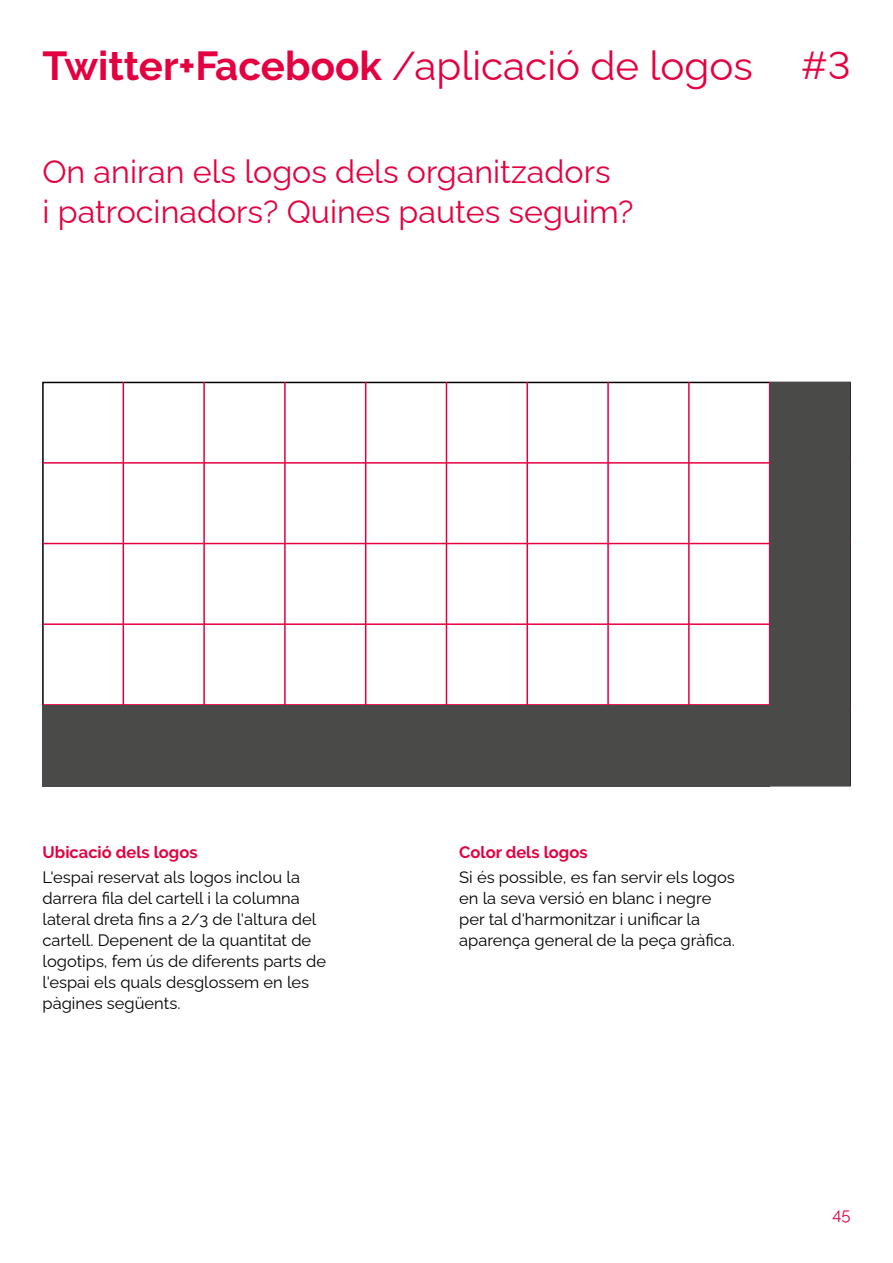
<style>
.page{position:relative;width:893px;height:1263px;background:#fff}
.page>*{position:absolute;margin:0;border:0;box-sizing:border-box;transform-origin:0 0}
.t1{font:40.35px "Raleway";color:#e40040}
.t2{font:32.25px/40.3px "Raleway";color:#e40040}
.t3{font:16.5px/21px "Raleway";color:#000}
.t4{font:700 16.5px "Raleway";color:#e40040}
.t5{font:16.5px "Raleway";color:#e40040}
.s1{font-weight:700}
.s2{font-size:39px}
</style>
<div class="page">
<hr style="left:43px;top:462px;width:807px;height:2px;background:#e40040">
<hr style="left:43px;top:623px;width:807px;height:2px;background:#e40040">
<hr style="left:43px;top:543px;width:807px;height:1px;background:#e40040">
<hr style="left:43px;top:704px;width:807px;height:2px;background:#e40040">
<hr style="left:123px;top:382px;width:1px;height:404px;background:#e40040">
<hr style="left:365px;top:382px;width:1px;height:404px;background:#e40040">
<hr style="left:607px;top:382px;width:2px;height:404px;background:#e40040">
<hr style="left:203px;top:382px;width:2px;height:404px;background:#e40040">
<hr style="left:446px;top:382px;width:1px;height:404px;background:#e40040">
<hr style="left:688px;top:382px;width:2px;height:404px;background:#e40040">
<hr style="left:284px;top:382px;width:2px;height:404px;background:#e40040">
<hr style="left:526px;top:382px;width:2px;height:404px;background:#e40040">
<hr style="left:769px;top:382px;width:1px;height:404px;background:#e40040">
<div style="left:770px;top:382px;width:80px;height:404px;background:#4a4a49"></div>
<div style="left:43px;top:705px;width:727px;height:81px;background:#4a4a49"></div>
<h1 class="t1" style="left:43px;top:34px;width:809px"><span class="s1">Twitter+Facebook</span> /aplicació de logos <span class="s2">#3</span></h1>
<h2 class="t2" style="left:43px;top:148px;width:593px">On aniran els logos dels organitzadors<br>i patrocinadors? Quines pautes seguim?</h2>
<p class="t4" style="left:43px;top:842px;width:157px">Ubicació dels logos</p>
<p class="t3" style="left:43px;top:864px;width:285px">L'espai reservat als logos inclou la darrera fila del cartell i la columna lateral dreta fins a 2/3 de l'altura del cartell. Depenent de la quantitat de logotips, fem ús de diferents parts de l'espai els quals desglossem en les pàgines següents.</p>
<p class="t4" style="left:459px;top:842px;width:130px">Color dels logos</p>
<p class="t3" style="left:459px;top:865px;width:277px">Si és possible, es fan servir els logos en la seva versió en blanc i negre per tal d'harmonitzar i unificar la aparença general de la peça gràfica.</p>
<p class="t5" style="left:832px;top:1201px;width:20px">45</p>
</div>
